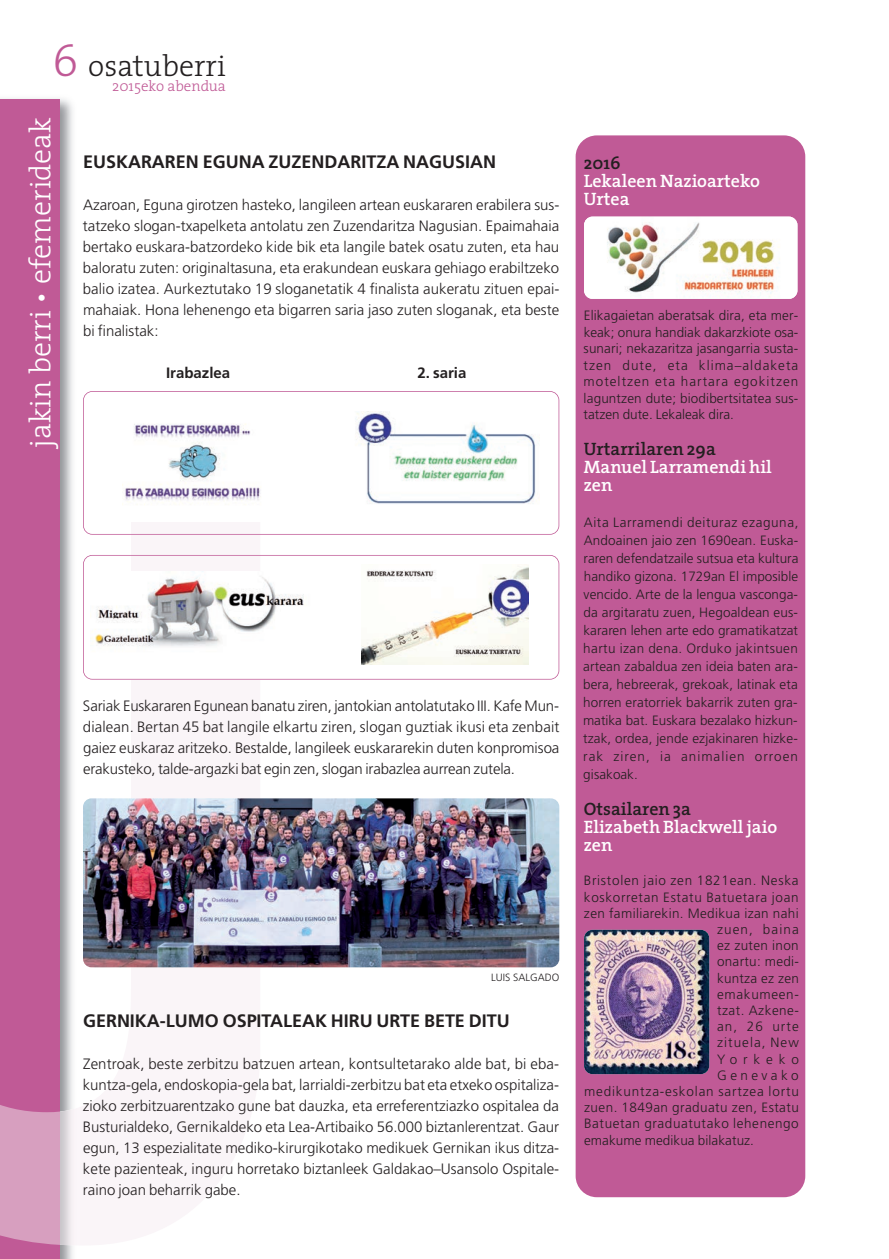
<style>
.page{position:relative;width:889px;height:1259px;background:#fff}
.page>*{position:absolute;margin:0;border:0;box-sizing:border-box;transform-origin:0 0}
.t1{font:300 30px "The Serif";color:#fff}
.t2{font:300 30px "The Serif";color:#231f20}
.t3{font:700 18px "Frutiger";color:#231f20}
.t4{font:600 18px/18px "The Serif";color:#fff}
.t5{font:600 18px "The Serif";color:#231f20}
.t6{font:300 15px/21px "Frutiger";color:#231f20;text-align:justify}
.t7{font:700 15px "Frutiger";color:#231f20}
.t8{font:300 15px "The Serif";color:#c05a96}
.t9{font:300 13.5px/18px "Frutiger";letter-spacing:.04em;color:#231f20;text-align:justify}
.t10{font:300 13.5px "Frutiger";letter-spacing:.06em;color:#231f20}
.t11{font:300 13.5px "Frutiger";letter-spacing:.005em;color:#231f20}
.t12{font:300 13.5px "Frutiger";letter-spacing:.02em;color:#231f20}
.t13{font:300 13.5px "Frutiger";letter-spacing:.015em;color:#231f20}
.t14{font:300 13.5px "Frutiger";letter-spacing:.075em;color:#231f20}
.t15{font:300 13.5px "Frutiger";letter-spacing:.08em;color:#231f20}
.t16{font:300 13.5px "Frutiger";letter-spacing:.255em;color:#231f20}
.t17{font:300 13.5px "Frutiger";letter-spacing:.43em;color:#231f20}
.t18{font:300 10.5px "Frutiger";color:#231f20}
.s1{font-size:45px;color:#c05a96}
</style>
<div class="page">
<img style="left:0;top:98px;width:73px;height:1161px">
<div style="left:0;top:99px;width:60px;height:1160px;background:#c05a96"></div>
<img style="left:60px;top:1107px;width:15px;height:138px">
<svg style="left:0;top:1105px;width:60px;height:140px;background:#d59abc"></svg>
<div style="left:576px;top:135px;width:229px;height:1062px;background:#c05a96;border-radius:21px"></div>
<img style="left:584px;top:217px;width:213px;height:82px">
<img style="left:83px;top:798px;width:476px;height:169px">
<img style="left:584px;top:930px;width:125px;height:144px">
<svg style="left:83px;top:391px;width:476px;height:144px"></svg>
<svg style="left:83px;top:555px;width:476px;height:125px"></svg>
<h1 class="t2" style="left:52px;top:56px;width:175px"><span class="s1">6</span> osatuberri</h1>
<p class="t8" style="left:112px;top:81px;width:115px">2015eko abendua</p>
<h1 class="t1" style="left:30px;top:448px;width:332px;rotate:-90deg">jakin berri • efemerideak</h1>
<p class="t3" style="left:83px;top:154px;width:414px">EUSKARAREN EGUNA ZUZENDARITZA NAGUSIAN</p>
<p class="t6" style="left:83px;top:195px;width:478px">Azaroan, Eguna girotzen hasteko, langileen artean euskararen erabilera sus&shy;tatzeko slogan-txapelketa antolatu zen Zuzendaritza Nagusian. Epaimahaia bertako euskara-batzordeko kide bik eta langile batek osatu zuten, eta hau baloratu zuten: originaltasuna, eta erakundean euskara gehiago erabiltzeko balio izatea. Aurkeztutako 19 sloganetatik 4 finalista aukeratu zituen epai&shy;mahaiak. Hona lehenengo eta bigarren saria jaso zuten sloganak, eta beste bi finalistak:</p>
<p class="t7" style="left:166px;top:366px;width:66px">Irabazlea</p>
<p class="t7" style="left:417px;top:366px;width:50px">2. saria</p>
<p class="t6" style="left:83px;top:696px;width:478px">Sariak Euskararen Egunean banatu ziren, jantokian antolatutako III. Kafe Mun&shy;dialean. Bertan 45 bat langile elkartu ziren, slogan guztiak ikusi eta zenbait gaiez euskaraz aritzeko. Bestalde, langileek euskararekin duten konpromisoa erakusteko, talde-argazki bat egin zen, slogan irabazlea aurrean zutela.</p>
<p class="t18" style="left:491px;top:973px;width:70px">LUIS SALGADO</p>
<p class="t3" style="left:83px;top:1014px;width:428px">GERNIKA-LUMO OSPITALEAK HIRU URTE BETE DITU</p>
<p class="t6" style="left:83px;top:1055px;width:478px">Zentroak, beste zerbitzu batzuen artean, kontsultetarako alde bat, bi eba&shy;kuntza-gela, endoskopia-gela bat, larrialdi-zerbitzu bat eta etxeko ospitaliza&shy;zioko zerbitzuarentzako gune bat dauzka, eta erreferentziazko ospitalea da Busturialdeko, Gernikaldeko eta Lea-Artibaiko 56.000 biztanlerentzat. Gaur egun, 13 espezialitate mediko-kirurgikotako medikuek Gernikan ikus ditza&shy;kete pazienteak, inguru horretako biztanleek Galdakao–Usansolo Ospitale&shy;raino joan beharrik gabe.</p>
<p class="t5" style="left:584px;top:156px;width:38px">2016</p>
<p class="t4" style="left:584px;top:174px;width:178px">Lekaleen Nazioarteko<br>Urtea</p>
<p class="t9" style="left:584px;top:308px;width:216px;line-height:16.5px">Elikagaietan aberatsak dira, eta mer&shy;keak; onura handiak dakarzkiote osa&shy;sunari; nekazaritza jasangarria susta&shy;tzen dute, eta klima–aldaketa moteltzen eta hartara egokitzen laguntzen dute; biodibertsitatea sus&shy;tatzen dute. Lekaleak dira.</p>
<p class="t5" style="left:584px;top:443px;width:134px">Urtarrilaren 29a</p>
<p class="t4" style="left:584px;top:460px;width:190px">Manuel Larramendi hil zen</p>
<p class="t9" style="left:583px;top:514px;width:217px">Aita Larramendi deituraz ezaguna, Andoainen jaio zen 1690ean. Euska&shy;raren defendatzaile sutsua eta kultura handiko gizona. 1729an El imposible vencido. Arte de la lengua vasconga&shy;da argitaratu zuen, Hegoaldean eus&shy;kararen lehen arte edo gramatikatzat hartu izan dena. Orduko jakintsuen artean zabaldua zen ideia baten ara&shy;bera, hebreerak, grekoak, latinak eta horren eratorriek bakarrik zuten gra&shy;matika bat. Euskara bezalako hizkun&shy;tzak, ordea, jende ezjakinaren hizke&shy;rak ziren, ia animalien orroen gisakoak.</p>
<p class="t5" style="left:584px;top:803px;width:109px">Otsailaren 3a</p>
<p class="t4" style="left:584px;top:820px;width:195px">Elizabeth Blackwell jaio zen</p>
<p class="t9" style="left:584px;top:873px;width:216px">Bristolen jaio zen 1821ean. Neska</p>
<p class="t9" style="left:584px;top:889px;width:216px">koskorretan Estatu Batuetara joan</p>
<p class="t9" style="left:584px;top:905px;width:216px">zen familiarekin. Medikua izan nahi</p>
<p class="t15" style="left:717px;top:924px;width:83px">zuen, baina</p>
<p class="t9" style="left:717px;top:937px;width:83px">ez zuten inon</p>
<p class="t12" style="left:717px;top:956px;width:83px">onartu: medi-</p>
<p class="t13" style="left:717px;top:972px;width:83px">kuntza ez zen</p>
<p class="t9" style="left:717px;top:986px;width:83px">emakumeen-</p>
<p class="t9" style="left:717px;top:1002px;width:83px">tzat. Azkene-</p>
<p class="t9" style="left:717px;top:1018px;width:83px">an, 26 urte</p>
<p class="t14" style="left:717px;top:1037px;width:83px">zituela, New</p>
<p class="t17" style="left:717px;top:1053px;width:83px">Yorkeko</p>
<p class="t16" style="left:717px;top:1070px;width:83px">Genevako</p>
<p class="t10" style="left:584px;top:1086px;width:216px">medikuntza-eskolan sartzea lortu</p>
<p class="t9" style="left:584px;top:1099px;width:216px">zuen. 1849an graduatu zen, Estatu</p>
<p class="t9" style="left:584px;top:1116px;width:216px">Batuetan graduatutako lehenengo</p>
<p class="t11" style="left:584px;top:1134px;width:171px">emakume medikua bilakatuz.</p>
</div>
